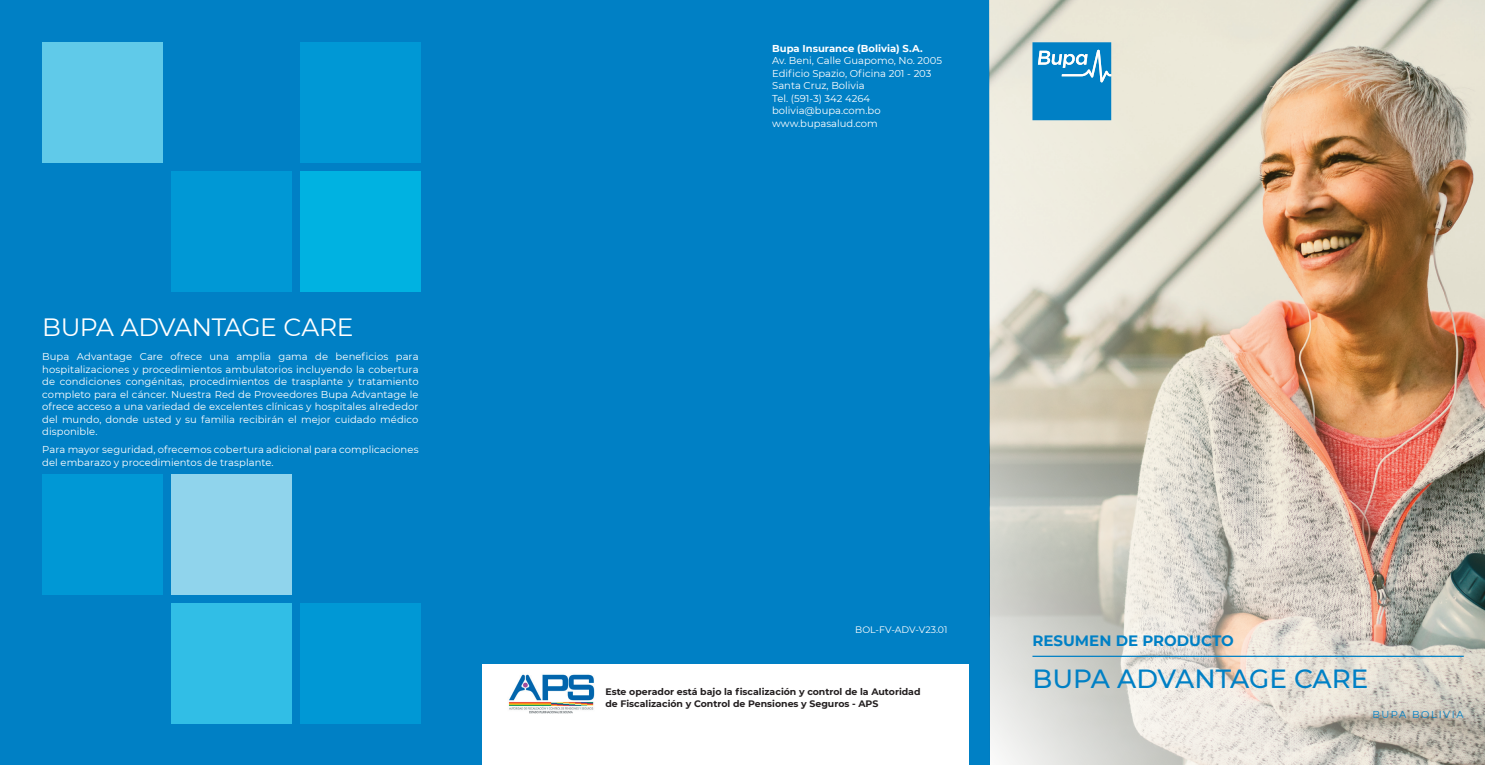
<style>
.page{position:relative;width:1485px;height:765px;background:#fff}
.page>*{position:absolute;margin:0;border:0;box-sizing:border-box;transform-origin:0 0}
.t1{font:500 26.25px "Montserrat";color:#0080c5}
.t2{font:25px "Montserrat";letter-spacing:-.02em;color:#fff}
.t3{font:700 15px "Montserrat";color:#0080c5}
.t4{font:10px/12.5px "Montserrat";color:#fff}
.t5{font:700 10px "Montserrat";color:#fff}
.t6{font:10px "Montserrat";letter-spacing:.16em;color:#0080c5}
.t7{font:700 9.38px/12.5px "Montserrat";color:#231f20}
.t8{font:9.38px "Montserrat";color:#fff}
</style>
<div class="page">
<div style="left:0;top:0;width:990px;height:765px;background:#0080c5"></div>
<div style="left:482px;top:665px;width:487px;height:100px;background:#fff"></div>
<div style="left:42px;top:42px;width:120px;height:120px;background:#60cae9"></div>
<div style="left:42px;top:474px;width:120px;height:120px;background:#0098d5"></div>
<div style="left:171px;top:171px;width:120px;height:120px;background:#0098d5"></div>
<div style="left:171px;top:474px;width:120px;height:120px;background:#90d4ec"></div>
<div style="left:171px;top:603px;width:120px;height:120px;background:#31bee6"></div>
<div style="left:300px;top:42px;width:120px;height:120px;background:#0098d5"></div>
<div style="left:300px;top:171px;width:120px;height:120px;background:#00b2e1"></div>
<div style="left:300px;top:603px;width:120px;height:120px;background:#0098d5"></div>
<img style="left:990px;top:0;width:495px;height:765px">
<hr style="left:1032px;top:656px;width:432px;height:1px;background:#0080c5">
<img style="left:508px;top:674px;width:87px;height:40px">
<svg style="left:1032px;top:42px;width:79px;height:78px;background:#1b8dca"></svg>
<h2 class="t2" style="left:42px;top:310px;width:313px">BUPA ADVANTAGE CARE</h2>
<p class="t4" style="left:42px;top:350px;width:378px;text-align:justify">Bupa Advantage Care ofrece una amplia gama de beneficios para hospitalizaciones y procedimientos ambulatorios incluyendo la cobertura de condiciones congénitas, procedimientos de trasplante y tratamiento completo para el cáncer. Nuestra Red de Proveedores Bupa Advantage le ofrece acceso a una variedad de excelentes clínicas y hospitales alrededor del mundo, donde usted y su familia recibirán el mejor cuidado médico disponible.</p>
<p class="t4" style="left:42px;top:443px;width:378px">Para mayor seguridad, ofrecemos cobertura adicional para complicaciones del embarazo y procedimientos de trasplante.</p>
<p class="t5" style="left:772px;top:41px;width:152px">Bupa Insurance (Bolivia) S.A.</p>
<p class="t4" style="left:772px;top:54px;width:171px">Av. Beni, Calle Guapomo, No. 2005<br>Edificio Spazio, Oficina 201 - 203<br>Santa Cruz, Bolivia<br>Tel. (591-3) 342 4264 bolivia@bupa.com.bo www.bupasalud.com</p>
<p class="t8" style="left:855px;top:623px;width:94px">BOL-FV-ADV-V23.01</p>
<p class="t7" style="left:606px;top:685px;width:317px">Este operador está bajo la fiscalización y control de la Autoridad de Fiscalización y Control de Pensiones y Seguros - APS</p>
<h3 class="t3" style="left:1032px;top:630px;width:203px">RESUMEN DE PRODUCTO</h3>
<h1 class="t1" style="left:1032px;top:661px;width:338px">BUPA ADVANTAGE CARE</h1>
<p class="t6" style="left:1372px;top:707px;width:93px">BUPA BOLIVIA</p>
</div>
